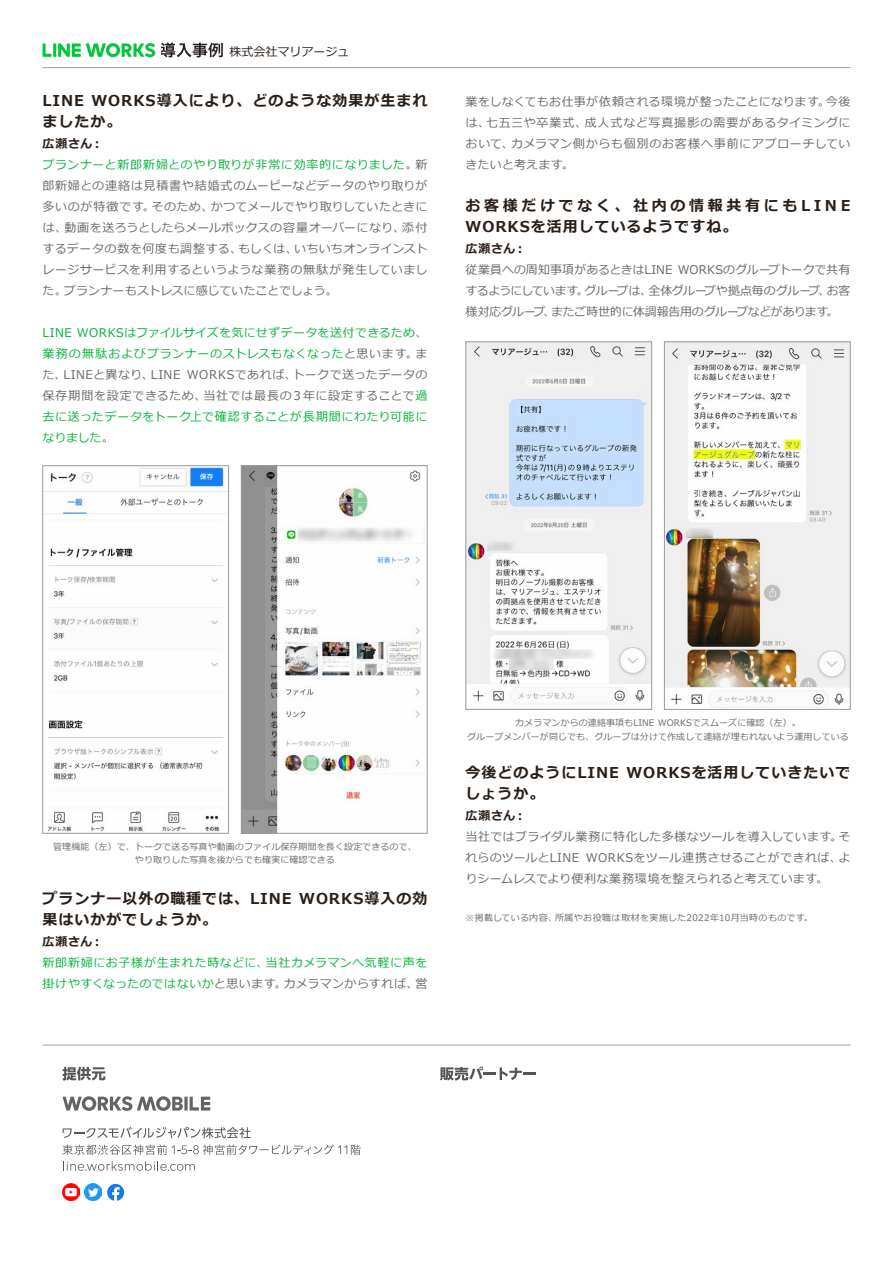
<style>
.page{position:relative;width:893px;height:1263px;background:#fff}
.page>*{position:absolute;margin:0;border:0;box-sizing:border-box;transform-origin:0 0}
.t1{font:700 15px/21px "Meiryo";letter-spacing:.065em;color:#2b2019}
.t2{font:700 15px/21px "Meiryo";letter-spacing:.24em;color:#2b2019}
.t3{font:12px/21px "Meiryo";letter-spacing:.02em;color:#6a6a6a}
.t4{font:12px/21px "Meiryo";letter-spacing:.04em;color:#07b53b}
.t5{font:12px "Meiryo";letter-spacing:.045em;color:#6a6a6a}
.t6{font:12px "Meiryo";letter-spacing:.055em;color:#6a6a6a}
.t7{font:12px "Meiryo";letter-spacing:-.02em;color:#6a6a6a}
.t8{font:12px "Meiryo";color:#6a6a6a}
.t9{font:700 12px "Meiryo";letter-spacing:.045em;color:#2b2019}
.t10{font:12px "Meiryo";letter-spacing:-.01em;color:#6a6a6a}
.t11{font:12px "Meiryo";letter-spacing:-.045em;color:#6a6a6a}
.t12{font:12px "Meiryo";color:#2b2019}
.t13{font:12px "Meiryo";letter-spacing:.05em;color:#6a6a6a}
.t14{font:12px "Meiryo";letter-spacing:.06em;color:#6a6a6a}
.t15{font:12px "Meiryo";letter-spacing:.04em;color:#6a6a6a}
.t16{font:12px "Meiryo";letter-spacing:.065em;color:#6a6a6a}
.t17{font:12px "Meiryo";letter-spacing:-.015em;color:#6a6a6a}
.t18{font:9px/13.5px "Meiryo";letter-spacing:.01em;color:#6b6b6b;text-align:center}
.t19{font:9px "Meiryo";letter-spacing:.04em;color:#6a6a6a}
.t20{font:9px "Meiryo";letter-spacing:.02em;color:#6a6a6a}
.s1{color:#6a6a6a}
.s2{color:#07b53b}
</style>
<div class="page">
<hr style="left:43px;top:67px;width:807px;height:1px;background:#9e9e9e">
<svg style="left:161px;top:43px;width:62px;height:14px"></svg>
<svg style="left:43px;top:43px;width:112px;height:14px"></svg>
<hr style="left:43px;top:1045px;width:807px;height:1px;background:#9e9e9e">
<svg style="left:440px;top:1066px;width:96px;height:14px"></svg>
<svg style="left:190px;top:1097px;width:20px;height:13px"></svg>
<svg style="left:184px;top:1097px;width:4px;height:13px"></svg>
<svg style="left:63px;top:1096px;width:120px;height:15px"></svg>
<svg style="left:63px;top:1067px;width:42px;height:13px"></svg>
<svg style="left:63px;top:1127px;width:188px;height:11px"></svg>
<svg style="left:62px;top:1144px;width:299px;height:11px"></svg>
<svg style="left:63px;top:1161px;width:132px;height:10px"></svg>
<img style="left:62px;top:1184px;width:17px;height:17px">
<img style="left:85px;top:1184px;width:17px;height:17px">
<svg style="left:107px;top:1184px;width:17px;height:17px"></svg>
<img style="left:45px;top:467px;width:182px;height:364px">
<div style="left:43px;top:465px;width:186px;height:368px;border:1px solid #9d9c9c"></div>
<img style="left:243px;top:467px;width:182px;height:364px">
<div style="left:241px;top:465px;width:186px;height:368px;border:1px solid #9d9c9c"></div>
<img style="left:468px;top:344px;width:182px;height:360px">
<div style="left:466px;top:342px;width:186px;height:368px;border:1px solid #9d9c9c"></div>
<img style="left:666px;top:344px;width:182px;height:364px">
<div style="left:664px;top:342px;width:186px;height:368px;border:1px solid #9d9c9c"></div>
<p class="t12" style="left:230px;top:43px;width:121px">株式会社マリアージュ</p>
<p class="t1" style="left:92px;top:91px;width:337px">WORKS導入により、どのような効果が生まれ</p>
<p class="t1" style="left:43px;top:91px;width:80px">LINE<br>ましたか。</p>
<p class="t9" style="left:43px;top:135px;width:62px">広瀬さん：</p>
<p class="t4" style="left:43px;top:155px;width:376px">プランナーと新郎新婦とのやり取りが非常に効率的になりました<span class="s1">。</span></p>
<p class="t5" style="left:43px;top:178px;width:386px">郎新婦との連絡は見積書や結婚式のムービーなどデータのやり取りが</p>
<p class="t3" style="left:211px;top:197px;width:218px">かつてメールでやり取りしていたときに</p>
<p class="t3" style="left:415px;top:155px;width:13px">新</p>
<p class="t14" style="left:43px;top:199px;width:114px">多いのが特徴です。</p>
<p class="t3" style="left:151px;top:197px;width:64px">そのため、</p>
<p class="t3" style="left:64px;top:218px;width:342px">動画を送ろうとしたらメールボックスの容量オーバーになり、</p>
<p class="t3" style="left:402px;top:218px;width:27px">添付</p>
<p class="t3" style="left:43px;top:218px;width:26px">は、</p>
<p class="t5" style="left:43px;top:241px;width:201px">するデータの数を何度も調整する、</p>
<p class="t3" style="left:43px;top:260px;width:386px">レージサービスを利用するというような業務の無駄が発生していまし</p>
<p class="t8" style="left:64px;top:283px;width:275px">プランナーもストレスに感じていたことでしょう。</p>
<p class="t3" style="left:294px;top:239px;width:135px">いちいちオンラインスト</p>
<p class="t3" style="left:238px;top:239px;width:61px">もしくは、</p>
<p class="t3" style="left:43px;top:281px;width:26px">た。</p>
<p class="t4" style="left:43px;top:323px;width:386px">LINE WORKSはファイルサイズを気にせずデータを送付できるため、</p>
<p class="t3" style="left:415px;top:344px;width:13px">ま</p>
<p class="t4" style="left:292px;top:344px;width:137px;text-indent:-250px">業務の無駄およびプランナーのストレスもなくなった<span class="s1">と思います。トークで送ったデータの</span></p>
<p class="t13" style="left:187px;top:367px;width:111px">WORKSであれば、</p>
<p class="t3" style="left:43px;top:365px;width:26px">た、</p>
<p class="t15" style="left:63px;top:367px;width:92px">LINEと異なり、</p>
<p class="t3" style="left:151px;top:365px;width:31px">LINE</p>
<p class="t6" style="left:43px;top:388px;width:165px">保存期間を設定できるため、</p>
<p class="t4" style="left:43px;top:407px;width:386px">去に送ったデータをトーク上で確認することが長期間にわたり可能になりました<span class="s1">。</span></p>
<p class="t5" style="left:203px;top:388px;width:225px">当社では最長の３年に設定することで<span class="s2">過</span></p>
<p class="t3" style="left:585px;top:92px;width:267px;text-indent:-119px">業をしなくてもお仕事が依頼される環境が整ったことになります。<br>成人式など写真撮影の需要があるタイミングに</p>
<p class="t3" style="left:826px;top:92px;width:26px">今後</p>
<p class="t16" style="left:486px;top:115px;width:103px">七五三や卒業式、</p>
<p class="t3" style="left:466px;top:113px;width:26px">は、</p>
<p class="t6" style="left:511px;top:136px;width:341px">カメラマン側からも個別のお客様へ事前にアプローチしてい</p>
<p class="t3" style="left:466px;top:134px;width:110px">おいて、<br>きたいと考えます。</p>
<p class="t2" style="left:466px;top:196px;width:386px">お客様だけでなく、社内の情報共有にもLINE<br>WORKSを活用しているようですね。</p>
<p class="t9" style="left:466px;top:240px;width:62px">広瀬さん：</p>
<p class="t3" style="left:678px;top:260px;width:174px">WORKSのグループトークで共有</p>
<p class="t3" style="left:466px;top:260px;width:208px">従業員への周知事項があるときはLINE</p>
<p class="t3" style="left:585px;top:281px;width:69px">グループは、</p>
<p class="t10" style="left:648px;top:283px;width:173px">全体グループや拠点毎のグループ</p>
<p class="t3" style="left:827px;top:281px;width:25px">お客</p>
<p class="t11" style="left:466px;top:283px;width:124px">するようにしています。</p>
<p class="t3" style="left:819px;top:281px;width:13px">、</p>
<p class="t17" style="left:466px;top:304px;width:81px">様対応グループ</p>
<p class="t7" style="left:551px;top:304px;width:279px">またご時世的に体調報告用のグループなどがあります</p>
<p class="t3" style="left:826px;top:302px;width:13px">。</p>
<p class="t3" style="left:543px;top:302px;width:13px">、</p>
<p class="t18" style="left:53px;top:840px;width:365px">管理機能（左）で、トークで送る写真や動画のファイル保存期間を長く設定できるので、やり取りした写真を後からでも確実に確認できる</p>
<p class="t1" style="left:43px;top:889px;width:251px">プランナー以外の職種では、LINE果はいかがでしょうか。</p>
<p class="t9" style="left:43px;top:933px;width:62px">広瀬さん：</p>
<p class="t4" style="left:266px;top:953px;width:163px">当社カメラマンへ気軽に声を</p>
<p class="t1" style="left:299px;top:889px;width:130px">WORKS導入の効</p>
<p class="t4" style="left:43px;top:953px;width:228px">新郎新婦にお子様が生まれた時などに、</p>
<p class="t3" style="left:284px;top:974px;width:136px">カメラマンからすれば、</p>
<p class="t3" style="left:415px;top:974px;width:13px">営</p>
<p class="t4" style="left:43px;top:974px;width:246px">掛けやすくなったのではないか<span class="s1">と思います。</span></p>
<p class="t18" style="left:467px;top:716px;width:383px">カメラマンからの連絡事項もLINE WORKSでスムーズに確認（左(。<br>グループメンバーが同じでも、グループは分けて作成して連絡が埋もれないよう運用している</p>
<p class="t1" style="left:466px;top:763px;width:155px">今後どのようにLINEしょうか。</p>
<p class="t9" style="left:466px;top:807px;width:62px">広瀬さん：</p>
<p class="t1" style="left:626px;top:763px;width:225px">WORKSを活用していきたいで</p>
<p class="t3" style="left:838px;top:827px;width:13px;text-indent:-373px">当社ではブライダル業務に特化した多様なツールを導入しています。よ</p>
<p class="t3" style="left:838px;top:827px;width:13px">そ</p>
<p class="t3" style="left:586px;top:848px;width:258px">WORKSをツール連携させることができれば、</p>
<p class="t3" style="left:466px;top:848px;width:364px">れらのツールとLINE<br>りシームレスでより便利な業務環境を整えられると考えています。</p>
<p class="t19" style="left:555px;top:911px;width:259px">所属やお役職は取材を実施した2022年10月当時のものです。</p>
<p class="t20" style="left:466px;top:911px;width:93px">※掲載している内容、</p>
</div>
